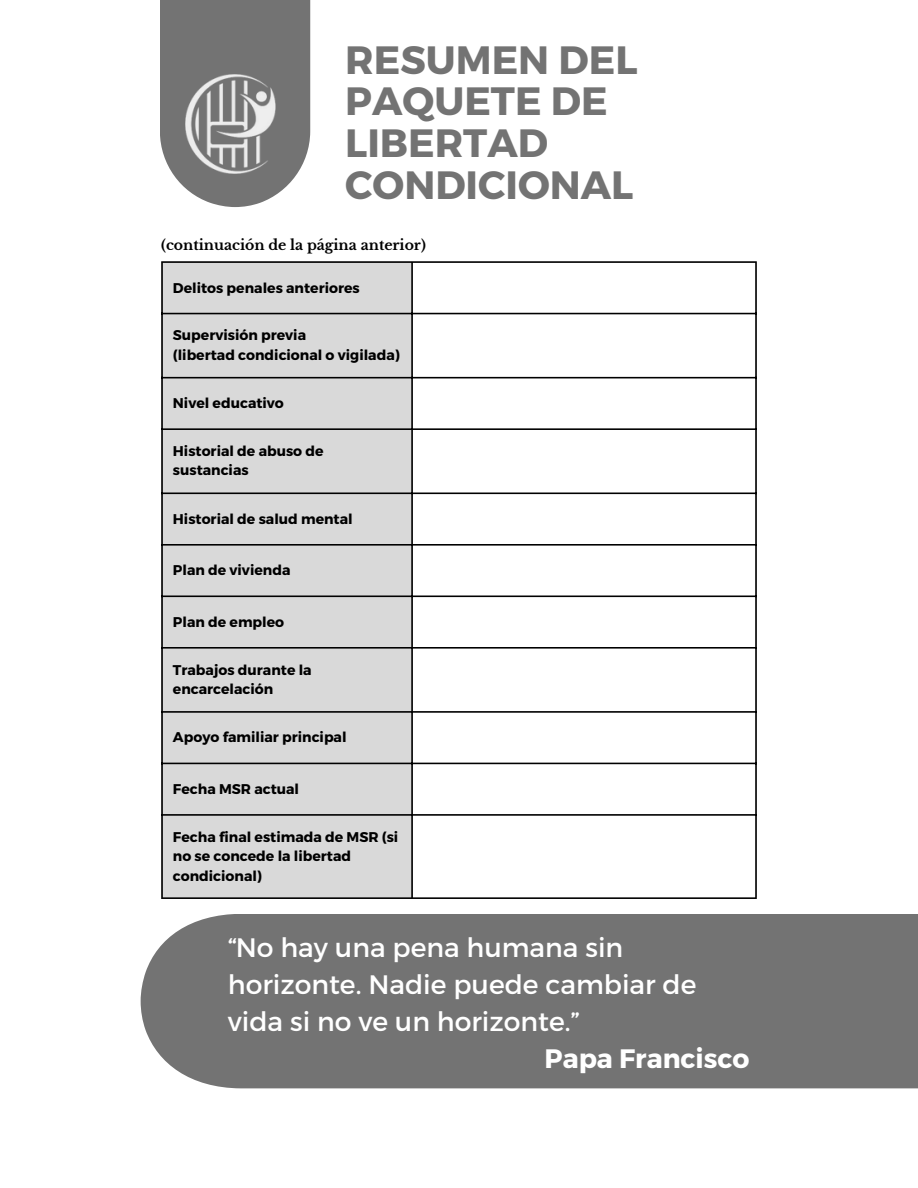
<style>
.page{position:relative;width:918px;height:1188px;background:#fff}
.page>*{position:absolute;margin:0;border:0;box-sizing:border-box;transform-origin:0 0}
.t1{font:700 39.45px/41.7px "Montserrat";color:#737373}
.t2{font:26.7px/36.9px "Montserrat";color:#fff}
.t3{font:700 26.7px "Montserrat";color:#fff}
.t4{font:700 14.1px/19.5px "Montserrat";color:#000}
.t5{font:700 14.1px "Libre Baskerville";color:#000}
</style>
<div class="page">
<svg style="left:160px;top:0;width:150px;height:207px;background:#838383"></svg>
<img style="left:186px;top:74px;width:99px;height:99px">
<div style="left:163px;top:263px;width:248px;height:634px;background:#d9d9d9"></div>
<hr style="left:161px;top:263px;width:2px;height:634px;background:#000">
<hr style="left:411px;top:263px;width:2px;height:634px;background:#000">
<hr style="left:755px;top:263px;width:2px;height:634px;background:#000">
<hr style="left:161px;top:261px;width:596px;height:2px;background:#000">
<hr style="left:161px;top:313px;width:596px;height:1px;background:#000">
<hr style="left:161px;top:377px;width:596px;height:1px;background:#000">
<hr style="left:161px;top:428px;width:596px;height:2px;background:#000">
<hr style="left:161px;top:493px;width:596px;height:1px;background:#000">
<hr style="left:161px;top:544px;width:596px;height:2px;background:#000">
<hr style="left:161px;top:596px;width:596px;height:1px;background:#000">
<hr style="left:161px;top:647px;width:596px;height:2px;background:#000">
<hr style="left:161px;top:711px;width:596px;height:2px;background:#000">
<hr style="left:161px;top:763px;width:596px;height:1px;background:#000">
<hr style="left:161px;top:814px;width:596px;height:2px;background:#000">
<hr style="left:161px;top:897px;width:596px;height:2px;background:#000">
<div style="left:141px;top:914px;width:777px;height:174px;background:#737373"></div>
<p class="t1" style="left:345px;top:37px;width:294px">RESUMEN DEL<br>PAQUETE DE<br>LIBERTAD<br>CONDICIONAL</p>
<p class="t5" style="left:161px;top:236px;width:266px">(continuación de la página anterior)</p>
<p class="t4" style="left:173px;top:277px;width:188px">Delitos penales anteriores</p>
<p class="t4" style="left:173px;top:325px;width:135px">Supervisión previa</p>
<p class="t4" style="left:173px;top:344px;width:228px">(libertad condicional o vigilada)</p>
<p class="t4" style="left:173px;top:393px;width:113px">Nivel educativo</p>
<p class="t4" style="left:173px;top:440px;width:152px">Historial de abuso de sustancias</p>
<p class="t4" style="left:173px;top:508px;width:181px">Historial de salud mental</p>
<p class="t4" style="left:173px;top:560px;width:119px">Plan de vivienda</p>
<p class="t4" style="left:173px;top:611px;width:113px">Plan de empleo</p>
<p class="t4" style="left:173px;top:659px;width:140px">Trabajos durante la encarcelación</p>
<p class="t4" style="left:173px;top:727px;width:175px">Apoyo familiar principal</p>
<p class="t4" style="left:173px;top:778px;width:128px">Fecha MSR actual</p>
<p class="t4" style="left:173px;top:826px;width:227px">Fecha final estimada de MSR (si no se concede la libertad condicional)</p>
<p class="t2" style="left:228px;top:928px;width:470px">“No hay una pena humana sin horizonte. Nadie puede cambiar de vida si no ve un horizonte.”</p>
<p class="t3" style="left:545px;top:1041px;width:207px">Papa Francisco</p>
</div>
